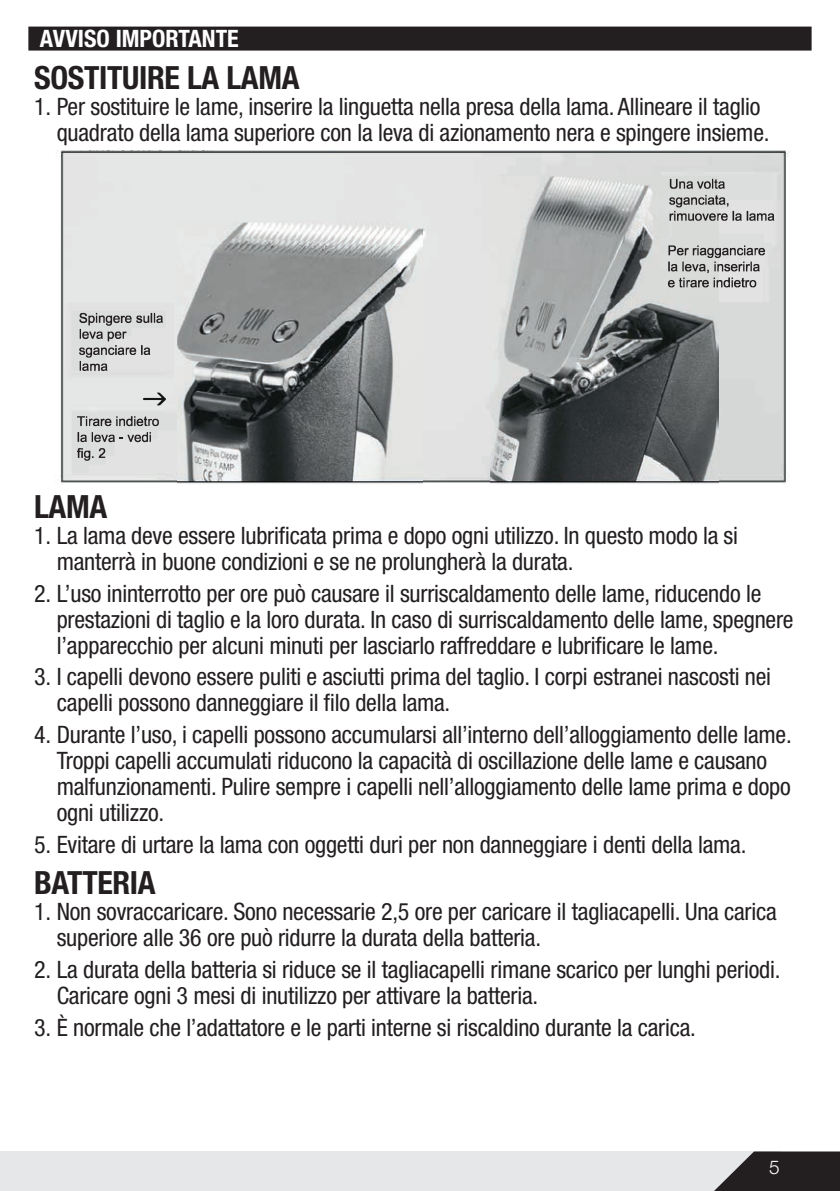
<style>
.page{position:relative;width:840px;height:1191px;background:#fff}
.page>*{position:absolute;margin:0;border:0;box-sizing:border-box;transform-origin:0 0}
.t1{font:700 condensed 32px "Helvetica Neue";letter-spacing:-.01em;color:#231f20}
.t2{font:condensed 24px/26px "Helvetica Neue";letter-spacing:-.01em;color:#231f20}
.t3{font:700 condensed 24px "Helvetica Neue";color:#fff}
.t4{font:300 19px "Helvetica Neue";color:#fff}
</style>
<div class="page">
<div style="left:28px;top:27px;width:783px;height:24px;background:#231f20"></div>
<div style="left:0;top:1151px;width:779px;height:40px;background:#e6e7e9"></div>
<svg style="left:714px;top:1151px;width:125px;height:40px"></svg>
<img style="left:58px;top:150px;width:731px;height:334px">
<img style="left:177px;top:221px;width:245px;height:263px">
<img style="left:490px;top:176px;width:228px;height:308px">
<svg style="left:80px;top:150px;width:33px;height:1px"></svg>
<svg style="left:119px;top:150px;width:45px;height:1px"></svg>
<svg style="left:170px;top:150px;width:42px;height:1px"></svg>
<svg style="left:79px;top:313px;width:84px;height:58px;background:#bcbcbc"></svg>
<svg style="left:143px;top:392px;width:23px;height:13px"></svg>
<svg style="left:77px;top:416px;width:82px;height:10px"></svg>
<svg style="left:77px;top:432px;width:74px;height:10px"></svg>
<svg style="left:77px;top:448px;width:16px;height:13px"></svg>
<svg style="left:99px;top:448px;width:6px;height:10px"></svg>
<svg style="left:669px;top:179px;width:55px;height:10px"></svg>
<svg style="left:669px;top:195px;width:104px;height:26px;background:#b3b3b2"></svg>
<svg style="left:667px;top:245px;width:97px;height:42px;background:#aeaeae"></svg>
<p class="t3" style="left:40px;top:24px;width:200px">AVVISO IMPORTANTE</p>
<h1 class="t1" style="left:34px;top:58px;width:267px">SOSTITUIRE LA LAMA</h1>
<p class="t2" style="left:57px;top:93px;width:714px;text-indent:-23px">1. Per sostituire le lame, inserire la linguetta nella presa della lama. Allineare il taglio quadrato della lama superiore con la leva di azionamento nera e spingere insieme.</p>
<h1 class="t1" style="left:34px;top:487px;width:75px">LAMA</h1>
<p class="t2" style="left:57px;top:522px;width:682px;text-indent:-23px">1. La lama deve essere lubrificata prima e dopo ogni utilizzo. In questo modo la si manterrà in buone condizioni e se ne prolungherà la durata.</p>
<p class="t2" style="left:57px;top:580px;width:737px;text-indent:-23px">2. L’uso ininterrotto per ore può causare il surriscaldamento delle lame, riducendo le prestazioni di taglio e la loro durata. In caso di surriscaldamento delle lame, spegnere l’apparecchio per alcuni minuti per lasciarlo raffreddare e lubrificare le lame.</p>
<p class="t2" style="left:57px;top:663px;width:715px;text-indent:-23px">3. I capelli devono essere puliti e asciutti prima del taglio. I corpi estranei nascosti nei capelli possono danneggiare il filo della lama.</p>
<p class="t2" style="left:57px;top:721px;width:736px;text-indent:-23px">4. Durante l’uso, i capelli possono accumularsi all’interno dell’alloggiamento delle lame.<br>Troppi capelli accumulati riducono la capacità di oscillazione delle lame e causano malfunzionamenti. Pulire sempre i capelli nell’alloggiamento delle lame prima e dopo ogni utilizzo.</p>
<p class="t2" style="left:34px;top:831px;width:713px">5. Evitare di urtare la lama con oggetti duri per non danneggiare i denti della lama.</p>
<h1 class="t1" style="left:34px;top:863px;width:123px">BATTERIA</h1>
<p class="t2" style="left:57px;top:898px;width:721px;text-indent:-23px">1. Non sovraccaricare. Sono necessarie 2,5 ore per caricare il tagliacapelli. Una carica superiore alle 36 ore può ridurre la durata della batteria.</p>
<p class="t2" style="left:57px;top:956px;width:724px;text-indent:-23px">2. La durata della batteria si riduce se il tagliacapelli rimane scarico per lunghi periodi.<br>Caricare ogni 3 mesi di inutilizzo per attivare la batteria.</p>
<p class="t2" style="left:34px;top:1014px;width:663px">3. È normale che l’adattatore e le parti interne si riscaldino durante la carica.</p>
<p class="t4" style="left:768px;top:1156px;width:12px">5</p>
</div>
